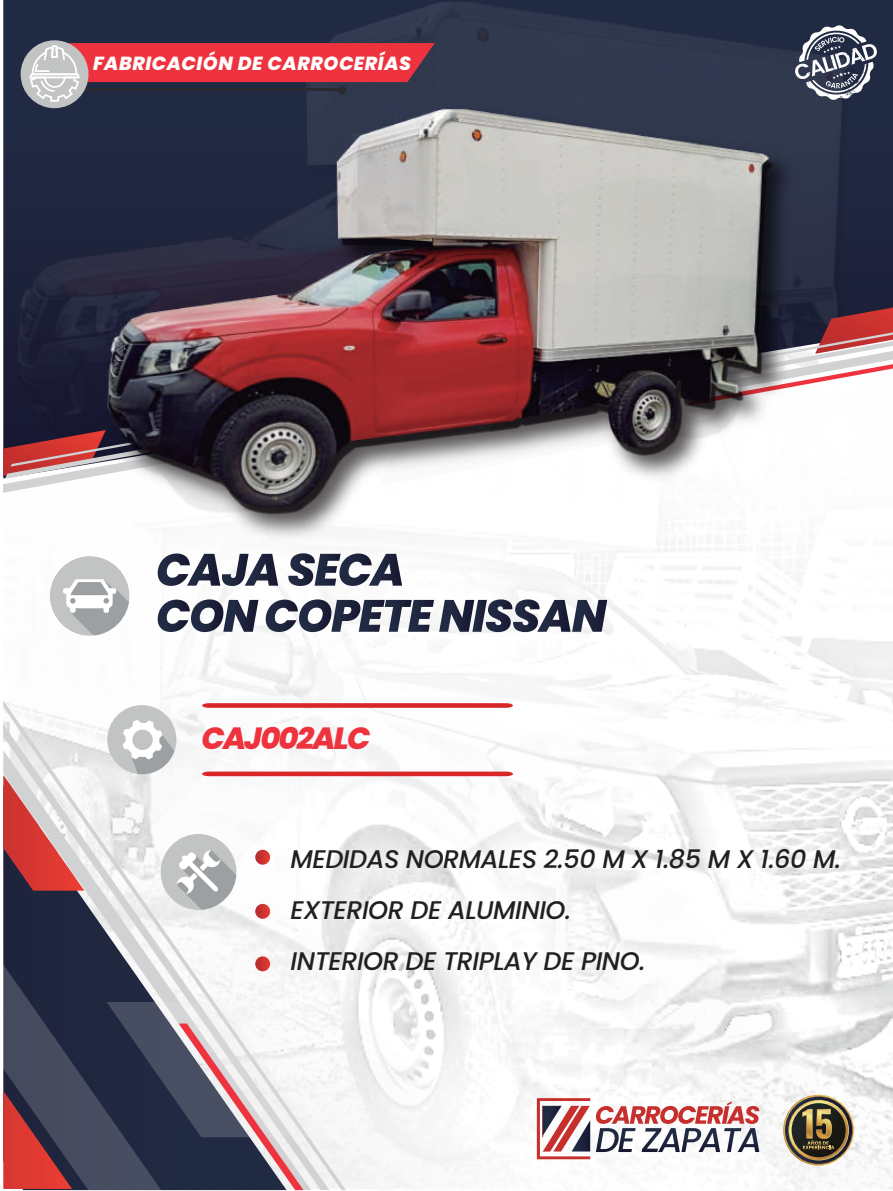
<style>
.page{position:relative;width:893px;height:1191px;background:#fff}
.page>*{position:absolute;margin:0;border:0;box-sizing:border-box;transform-origin:0 0}
.t1{font:italic 800 30.6px "Poppins";letter-spacing:-.06em;color:#ee333e}
.t2{font:italic 500 25.5px/51px "Poppins";letter-spacing:-.02em;color:#231f20}
.t3{font:italic 800 18.9px "Poppins";letter-spacing:.03em;color:#fff}
</style>
<div class="page">
<svg style="left:162px;top:638px;width:731px;height:552px"></svg>
<svg style="left:3px;top:700px;width:343px;height:490px"></svg>
<svg style="left:3px;top:785px;width:284px;height:217px"></svg>
<svg style="left:3px;top:928px;width:253px;height:262px"></svg>
<svg style="left:3px;top:775px;width:81px;height:115px"></svg>
<svg style="left:3px;top:1090px;width:69px;height:99px;background:#893a41"></svg>
<svg style="left:107px;top:1002px;width:209px;height:188px"></svg>
<svg style="left:783px;top:1094px;width:71px;height:71px"></svg>
<svg style="left:784px;top:1095px;width:69px;height:69px"></svg>
<svg style="left:785px;top:1096px;width:67px;height:67px"></svg>
<svg style="left:788px;top:1099px;width:61px;height:61px"></svg>
<svg style="left:789px;top:1100px;width:59px;height:59px"></svg>
<svg style="left:792px;top:1103px;width:54px;height:54px"></svg>
<svg style="left:794px;top:1104px;width:49px;height:52px;background:#5c5033"></svg>
<svg style="left:537px;top:1098px;width:223px;height:61px"></svg>
<img style="left:3px;top:0;width:890px;height:638px">
<svg style="left:845px;top:307px;width:48px;height:178px"></svg>
<svg style="left:11px;top:372px;width:22px;height:94px;background:#3f2235"></svg>
<div style="left:21px;top:40px;width:67px;height:68px;background:#c2c4c4;border-radius:50%"></div>
<svg style="left:845px;top:25px;width:32px;height:75px"></svg>
<img style="left:33px;top:3px;width:812px;height:609px">
<svg style="left:156px;top:553px;width:122px;height:33px"></svg>
<svg style="left:288px;top:553px;width:114px;height:33px"></svg>
<svg style="left:156px;top:599px;width:102px;height:33px"></svg>
<svg style="left:264px;top:599px;width:343px;height:33px"></svg>
<div style="left:50px;top:556px;width:80px;height:80px;background:#c2c4c4;border-radius:50%"></div>
<svg style="left:63px;top:579px;width:67px;height:57px"></svg>
<svg style="left:202px;top:771px;width:311px;height:5px;background:#dc4043"></svg>
<svg style="left:202px;top:703px;width:311px;height:5px;background:#da383a"></svg>
<div style="left:107px;top:705px;width:69px;height:69px;background:#c2c4c4;border-radius:50%"></div>
<svg style="left:123px;top:720px;width:51px;height:54px"></svg>
<div style="left:160px;top:834px;width:77px;height:76px;background:#c2c4c4;border-radius:50%"></div>
<svg style="left:177px;top:850px;width:60px;height:60px"></svg>
<svg style="left:255px;top:849px;width:15px;height:15px"></svg>
<svg style="left:255px;top:904px;width:15px;height:14px"></svg>
<svg style="left:255px;top:956px;width:15px;height:15px"></svg>
<p class="t3" style="left:93px;top:52px;width:320px">FABRICACIÓN DE CARROCERÍAS</p>
<p class="t1" style="left:202px;top:720px;width:170px">CAJ002ALC</p>
<p class="t2" style="left:291px;top:833px;width:552px">MEDIDAS NORMALES 2.50 M X 1.85 M X 1.60 M.<br>EXTERIOR DE ALUMINIO.<br>INTERIOR DE TRIPLAY DE PINO.</p>
</div>
